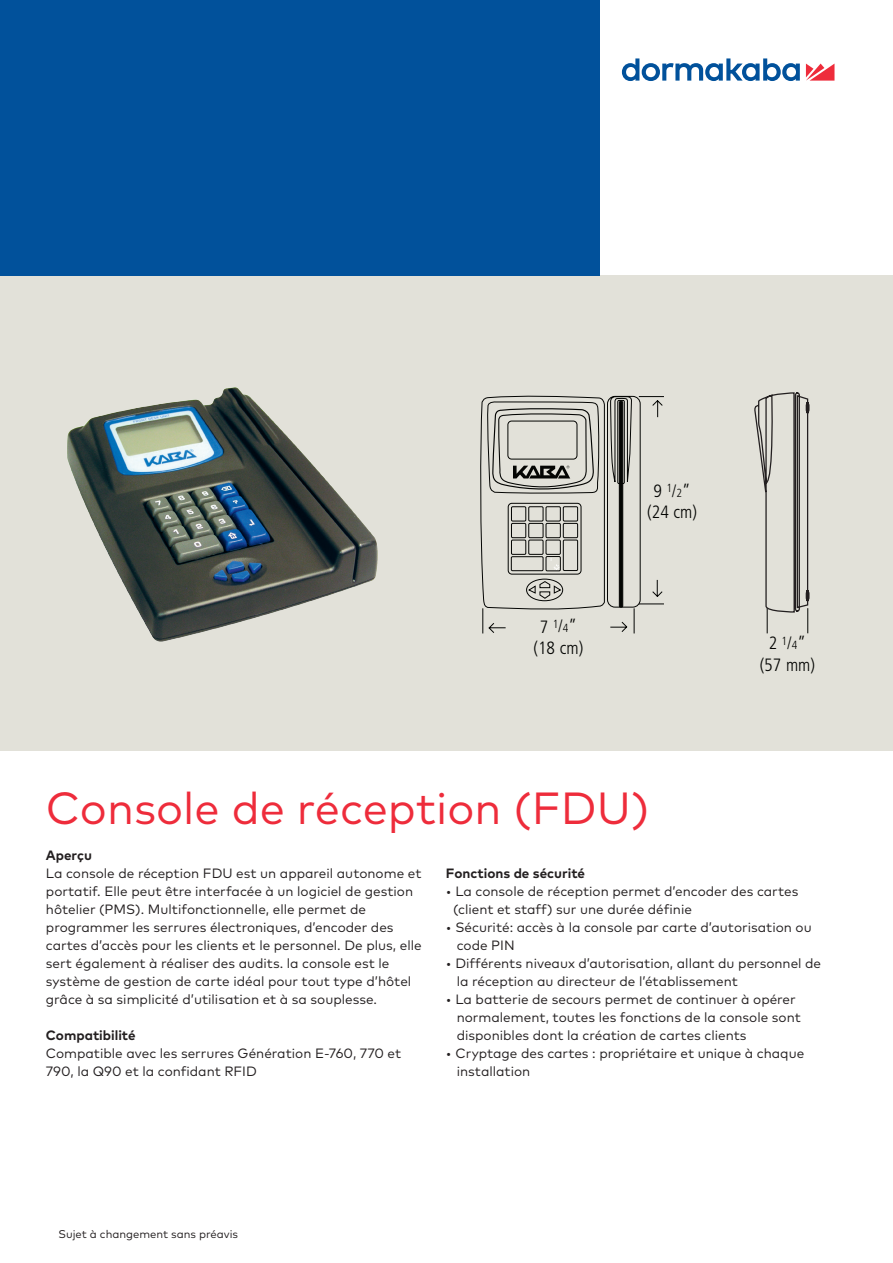
<style>
.page{position:relative;width:893px;height:1263px;background:#fff}
.page>*{position:absolute;margin:0;border:0;box-sizing:border-box;transform-origin:0 0}
.Title_red_30pt_36pt{font:45px "Mark Pro";color:#ee2c3b}
.t1{font:300 condensed 17.85px/21.3px "Frutiger";color:#040503;text-align:center}
.Descriptor_bold_blac{font:13.5px "Mark Pro";color:#231f20}
.Descriptor_light_bla{font:13.5px/18px "Mark Pro";color:#231f20}
.Descriptor_bold_blac-2{font:700 13.5px "Mark Pro";color:#231f20}
.t2{font:11.25px "Mark Pro";color:#231f20}
.s1{font-size:11.7px}
</style>
<div class="page">
<div style="left:0;top:275px;width:893px;height:475px;background:#e2e1d9"></div>
<div style="left:0;top:0;width:599px;height:275px;background:#01519b"></div>
<svg style="left:806px;top:64px;width:28px;height:17px"></svg>
<svg style="left:622px;top:58px;width:178px;height:23px"></svg>
<img style="left:67px;top:387px;width:311px;height:255px">
<svg style="left:480px;top:396px;width:184px;height:237px"></svg>
<svg style="left:488px;top:400px;width:176px;height:234px"></svg>
<svg style="left:754px;top:392px;width:56px;height:242px"></svg>
<p class="t1" style="left:533px;top:616px;width:51px">7 <sup>1</sup>/<span class="s1">4</span>” (18 cm)</p>
<p class="t1" style="left:647px;top:480px;width:51px">9 <sup>1</sup>/<span class="s1">2</span>” (24 cm)</p>
<p class="t1" style="left:760px;top:633px;width:57px">2 <sup>1</sup>/<span class="s1">4</span>” (57 mm)</p>
<p class="Title_red_30pt_36pt" style="left:46px;top:774px;width:605px">Console de réception (FDU)</p>
<p class="Descriptor_bold_blac-2" style="left:46px;top:844px;width:48px">Aperçu</p>
<p class="Descriptor_light_bla" style="left:46px;top:863px;width:377px">La console de réception FDU est un appareil autonome et portatif. Elle peut être interfacée à un logiciel de gestion hôtelier (PMS). Multifonctionnelle, elle permet de programmer les serrures électroniques, d’encoder des cartes d’accès pour les clients et le personnel. De plus, elle sert également à réaliser des audits. la console est le système de gestion de carte idéal pour tout type d’hôtel grâce à sa simplicité d’utilisation et à sa souplesse.</p>
<p class="Descriptor_bold_blac-2" style="left:46px;top:1024px;width:91px">Compatibilité</p>
<p class="Descriptor_bold_blac" style="left:46px;top:1043px;width:357px">Compatible avec les serrures Génération E-760, 770 et</p>
<p class="Descriptor_bold_blac" style="left:46px;top:1061px;width:212px">790, la Q90 et la confidant RFID</p>
<p class="Descriptor_bold_blac-2" style="left:446px;top:862px;width:141px">Fonctions de sécurité</p>
<p class="Descriptor_bold_blac" style="left:446px;top:881px;width:354px">• La console de réception permet d’encoder des cartes</p>
<p class="Descriptor_bold_blac" style="left:453px;top:899px;width:240px">(client et staff) sur une durée définie</p>
<p class="Descriptor_bold_blac" style="left:446px;top:917px;width:367px">• Sécurité: accès à la console par carte d’autorisation ou</p>
<p class="Descriptor_bold_blac" style="left:457px;top:935px;width:59px">code PIN</p>
<p class="Descriptor_bold_blac" style="left:446px;top:953px;width:377px">• Différents niveaux d’autorisation, allant du personnel de</p>
<p class="Descriptor_bold_blac" style="left:457px;top:971px;width:283px">la réception au directeur de l’établissement</p>
<p class="Descriptor_bold_blac" style="left:446px;top:989px;width:351px">• La batterie de secours permet de continuer à opérer</p>
<p class="Descriptor_bold_blac" style="left:457px;top:1007px;width:346px">normalement, toutes les fonctions de la console sont</p>
<p class="Descriptor_bold_blac" style="left:457px;top:1025px;width:291px">disponibles dont la création de cartes clients</p>
<p class="Descriptor_bold_blac" style="left:446px;top:1043px;width:360px">• Cryptage des cartes : propriétaire et unique à chaque</p>
<p class="Descriptor_bold_blac" style="left:457px;top:1061px;width:75px">installation</p>
<p class="t2" style="left:58px;top:1225px;width:181px">Sujet à changement sans préavis</p>
</div>
